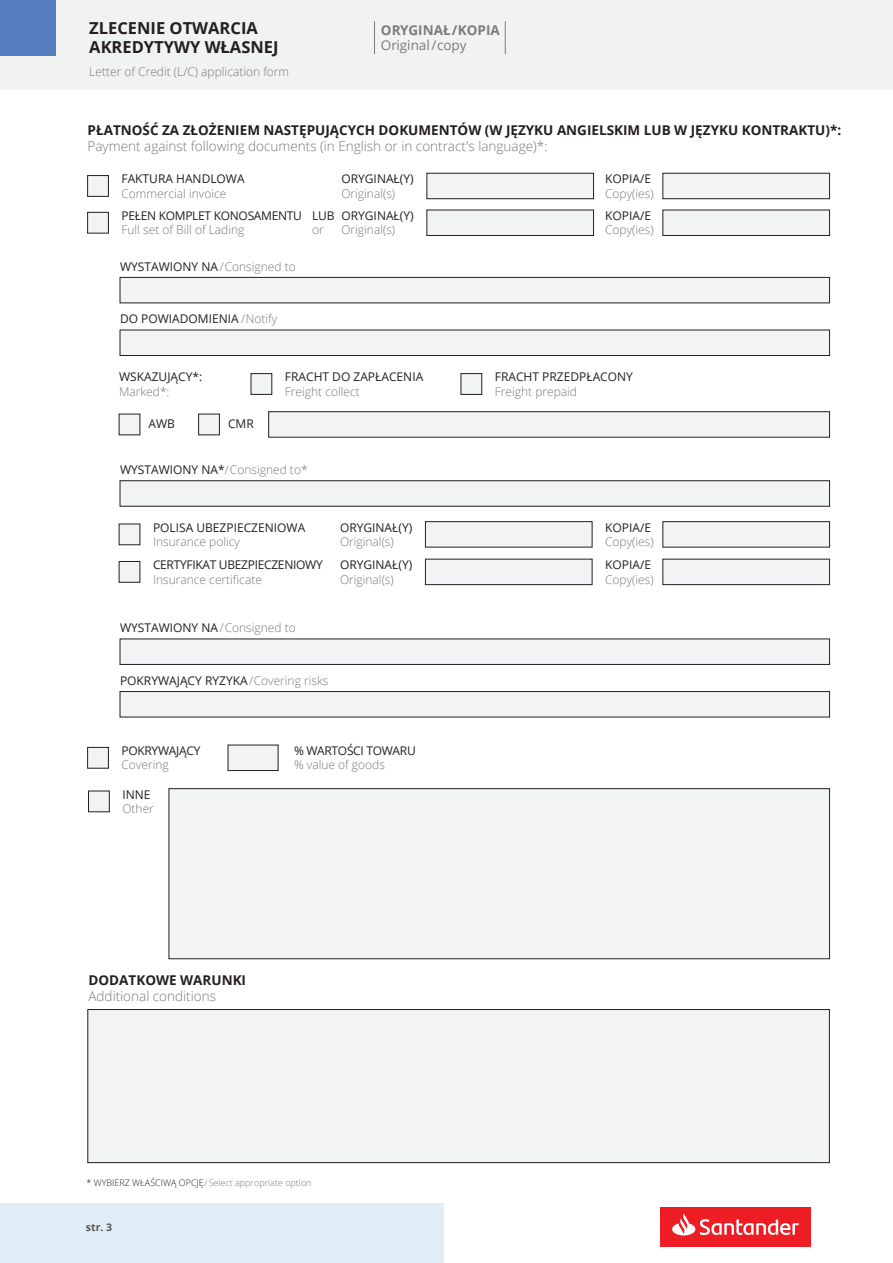
<style>
.page{position:relative;width:893px;height:1263px;background:#fff}
.page>*{position:absolute;margin:0;border:0;box-sizing:border-box;transform-origin:0 0}
.t1{font:700 16.5px/19.8px "Open Sans";color:#231f20}
.t2{font:700 13.5px "Open Sans";color:#231f20}
.t3{font:300 13.5px "Open Sans";color:#76787b}
.t4{font:700 13.5px "Open Sans";color:#797c7d}
.t5{font:13.5px "Open Sans";color:#797c7d}
.t6{font:12px "Open Sans";color:#231f20}
.t7{font:300 12px "Open Sans";color:#76787b}
.t8{font:12px "Open Sans";letter-spacing:-.025em;color:#231f20}
.t9{font:700 10.5px "Open Sans";color:#57585a}
.t10{font:300 9px "Open Sans";color:#76787b}
.s1{font-weight:300;color:#76787b}
.s2{color:#231f20}
</style>
<div class="page">
<div style="left:88px;top:1009px;width:741px;height:153px;background:#f2f3f4"></div>
<div style="left:88px;top:1009px;width:742px;height:154px;border:1px solid #231f20"></div>
<div style="left:120px;top:277px;width:710px;height:26px;background:#f2f3f4"></div>
<div style="left:120px;top:277px;width:710px;height:26px;border:1px solid #231f20"></div>
<div style="left:120px;top:481px;width:710px;height:25px;background:#f2f3f4"></div>
<div style="left:120px;top:480px;width:710px;height:26px;border:1px solid #231f20"></div>
<div style="left:120px;top:330px;width:710px;height:25px;background:#f2f3f4"></div>
<div style="left:120px;top:330px;width:710px;height:26px;border:1px solid #231f20"></div>
<div style="left:269px;top:412px;width:561px;height:25px;background:#f2f3f4"></div>
<div style="left:268px;top:411px;width:562px;height:26px;border:1px solid #231f20"></div>
<div style="left:120px;top:639px;width:710px;height:25px;background:#f2f3f4"></div>
<div style="left:120px;top:639px;width:710px;height:26px;border:1px solid #231f20"></div>
<div style="left:120px;top:691px;width:710px;height:26px;background:#f2f3f4"></div>
<div style="left:120px;top:691px;width:710px;height:26px;border:1px solid #231f20"></div>
<div style="left:119px;top:414px;width:21px;height:21px;background:#f2f3f4"></div>
<div style="left:199px;top:414px;width:20px;height:21px;background:#f2f3f4"></div>
<div style="left:198px;top:414px;width:22px;height:21px;border:1px solid #231f20"></div>
<div style="left:88px;top:791px;width:21px;height:21px;background:#f2f3f4"></div>
<div style="left:88px;top:791px;width:22px;height:21px;border:1px solid #231f20"></div>
<div style="left:169px;top:789px;width:661px;height:170px;background:#f2f3f4"></div>
<div style="left:169px;top:788px;width:661px;height:171px;border:1px solid #231f20"></div>
<div style="left:228px;top:745px;width:50px;height:25px;background:#f2f3f4"></div>
<div style="left:228px;top:745px;width:50px;height:26px;border:1px solid #231f20"></div>
<div style="left:0;top:0;width:893px;height:89px;background:#f1f3f2"></div>
<div style="left:88px;top:176px;width:20px;height:20px;background:#f2f3f4"></div>
<div style="left:87px;top:175px;width:22px;height:22px;border:1px solid #231f20"></div>
<div style="left:251px;top:374px;width:21px;height:20px;background:#f2f3f4"></div>
<div style="left:251px;top:373px;width:21px;height:22px;border:1px solid #231f20"></div>
<div style="left:461px;top:374px;width:21px;height:20px;background:#f2f3f4"></div>
<div style="left:461px;top:373px;width:21px;height:22px;border:1px solid #231f20"></div>
<div style="left:427px;top:210px;width:167px;height:25px;background:#f2f3f4"></div>
<div style="left:427px;top:210px;width:167px;height:26px;border:1px solid #231f20"></div>
<div style="left:663px;top:210px;width:167px;height:25px;background:#f2f3f4"></div>
<div style="left:663px;top:210px;width:167px;height:26px;border:1px solid #231f20"></div>
<div style="left:88px;top:212px;width:20px;height:21px;background:#f2f3f4"></div>
<div style="left:87px;top:212px;width:22px;height:21px;border:1px solid #231f20"></div>
<div style="left:88px;top:747px;width:20px;height:21px;background:#f2f3f4"></div>
<div style="left:87px;top:747px;width:22px;height:21px;border:1px solid #231f20"></div>
<div style="left:663px;top:173px;width:167px;height:26px;background:#f2f3f4"></div>
<div style="left:663px;top:173px;width:167px;height:26px;border:1px solid #231f20"></div>
<div style="left:427px;top:173px;width:167px;height:26px;background:#f2f3f4"></div>
<div style="left:427px;top:173px;width:167px;height:26px;border:1px solid #231f20"></div>
<div style="left:119px;top:524px;width:21px;height:21px;background:#f2f3f4"></div>
<div style="left:663px;top:522px;width:167px;height:25px;background:#f2f3f4"></div>
<div style="left:663px;top:521px;width:167px;height:26px;border:1px solid #231f20"></div>
<div style="left:425px;top:522px;width:167px;height:25px;background:#f2f3f4"></div>
<div style="left:425px;top:521px;width:167px;height:26px;border:1px solid #231f20"></div>
<div style="left:119px;top:561px;width:21px;height:21px;background:#f2f3f4"></div>
<div style="left:119px;top:561px;width:21px;height:21px;border:1px solid #231f20"></div>
<div style="left:663px;top:559px;width:167px;height:26px;background:#f2f3f4"></div>
<div style="left:663px;top:559px;width:167px;height:26px;border:1px solid #231f20"></div>
<div style="left:425px;top:559px;width:167px;height:26px;background:#f2f3f4"></div>
<div style="left:425px;top:559px;width:167px;height:26px;border:1px solid #231f20"></div>
<div style="left:660px;top:1207px;width:150px;height:40px;background:#ee1d23"></div>
<svg style="left:672px;top:1213px;width:127px;height:22px"></svg>
<div style="left:0;top:1203px;width:444px;height:60px;background:#e1edf6"></div>
<div style="left:0;top:0;width:55px;height:55px;background:#537dbf"></div>
<hr style="left:505px;top:21px;width:1px;height:33px;background:#797c7d">
<hr style="left:374px;top:21px;width:1px;height:33px;background:#797c7d">
<h1 class="t1" style="left:89px;top:17px;width:191px">ZLECENIE OTWARCIA<br>AKREDYTYWY WŁASNEJ</h1>
<p class="t7" style="left:89px;top:64px;width:201px">Letter of Credit (L/C) application form</p>
<p class="t4" style="left:381px;top:20px;width:120px">ORYGINAŁ/KOPIA</p>
<p class="t5" style="left:381px;top:36px;width:87px">Original/copy</p>
<p class="t2" style="left:88px;top:121px;width:755px">PŁATNOŚĆ ZA ZŁOŻENIEM NASTĘPUJĄCYCH DOKUMENTÓW (W JĘZYKU ANGIELSKIM LUB W JĘZYKU KONTRAKTU)*:</p>
<p class="t3" style="left:88px;top:137px;width:461px">Payment against following documents (in English or in contract's language)*:</p>
<p class="t6" style="left:121px;top:171px;width:125px">FAKTURA HANDLOWA</p>
<p class="t7" style="left:121px;top:185px;width:106px">Commercial invoice</p>
<p class="t8" style="left:121px;top:207px;width:182px">PEŁEN KOMPLET KONOSAMENTU</p>
<p class="t7" style="left:121px;top:222px;width:124px">Full set of Bill of Lading</p>
<p class="t6" style="left:120px;top:258px;width:177px">WYSTAWIONY NA<span class="s1">/Consigned to</span></p>
<p class="t6" style="left:312px;top:207px;width:24px">LUB</p>
<p class="t7" style="left:312px;top:222px;width:13px">or</p>
<p class="t6" style="left:341px;top:171px;width:74px">ORYGINAŁ(Y)</p>
<p class="t7" style="left:341px;top:185px;width:55px">Original(s)</p>
<p class="t6" style="left:341px;top:207px;width:74px">ORYGINAŁ(Y)</p>
<p class="t7" style="left:341px;top:222px;width:55px">Original(s)</p>
<p class="t6" style="left:120px;top:311px;width:159px">DO POWIADOMIENIA <span class="s1">/Notify</span></p>
<p class="t6" style="left:119px;top:369px;width:85px">WSKAZUJĄCY*:</p>
<p class="t7" style="left:119px;top:383px;width:52px">Marked*:</p>
<p class="t6" style="left:148px;top:415px;width:28px">AWB</p>
<p class="t6" style="left:228px;top:415px;width:27px">CMR</p>
<p class="t6" style="left:285px;top:369px;width:140px">FRACHT DO ZAPŁACENIA</p>
<p class="t7" style="left:285px;top:383px;width:76px">Freight collect</p>
<p class="t6" style="left:120px;top:461px;width:189px">WYSTAWIONY NA*<span class="s1">/Consigned to*</span></p>
<p class="t6" style="left:153px;top:519px;width:154px">POLISA UBEZPIECZENIOWA</p>
<p class="t7" style="left:153px;top:533px;width:89px">Insurance policy</p>
<p class="t8" style="left:153px;top:557px;width:171px">CERTYFIKAT UBEZPIECZENIOWY</p>
<p class="t7" style="left:153px;top:571px;width:110px">Insurance certificate</p>
<p class="t6" style="left:120px;top:620px;width:177px">WYSTAWIONY NA<span class="s1">/Consigned to</span></p>
<p class="t6" style="left:340px;top:519px;width:74px">ORYGINAŁ(Y)</p>
<p class="t7" style="left:340px;top:533px;width:55px">Original(s)</p>
<p class="t6" style="left:340px;top:557px;width:74px">ORYGINAŁ(Y)</p>
<p class="t7" style="left:340px;top:571px;width:55px">Original(s)</p>
<p class="t6" style="left:120px;top:672px;width:210px">POKRYWAJĄCY RYZYKA<span class="s1">/Covering risks</span></p>
<p class="t8" style="left:121px;top:742px;width:80px">POKRYWAJĄCY</p>
<p class="t7" style="left:121px;top:757px;width:49px">Covering</p>
<p class="t6" style="left:122px;top:786px;width:30px">INNE</p>
<p class="t7" style="left:122px;top:800px;width:33px">Other</p>
<p class="t8" style="left:294px;top:742px;width:123px">% WARTOŚCI TOWARU</p>
<p class="t7" style="left:294px;top:757px;width:92px">% value of goods</p>
<p class="t2" style="left:88px;top:970px;width:159px">DODATKOWE WARUNKI</p>
<p class="t3" style="left:88px;top:987px;width:129px">Additional conditions</p>
<p class="t10" style="left:86px;top:1176px;width:227px"><span class="s2">* WYBIERZ WŁAŚCIWĄ OPCJĘ</span>/Select appropriate option</p>
<p class="t9" style="left:86px;top:1219px;width:28px">str. 3</p>
<p class="t6" style="left:605px;top:171px;width:47px">KOPIA/E</p>
<p class="t7" style="left:605px;top:185px;width:50px">Copy(ies)</p>
<p class="t6" style="left:605px;top:207px;width:47px">KOPIA/E</p>
<p class="t7" style="left:605px;top:222px;width:50px">Copy(ies)</p>
<p class="t6" style="left:495px;top:369px;width:140px">FRACHT PRZEDPŁACONY</p>
<p class="t7" style="left:495px;top:383px;width:84px">Freight prepaid</p>
<p class="t6" style="left:605px;top:519px;width:47px">KOPIA/E</p>
<p class="t7" style="left:605px;top:533px;width:50px">Copy(ies)</p>
<p class="t6" style="left:605px;top:557px;width:47px">KOPIA/E</p>
<p class="t7" style="left:605px;top:571px;width:50px">Copy(ies)</p>
</div>
